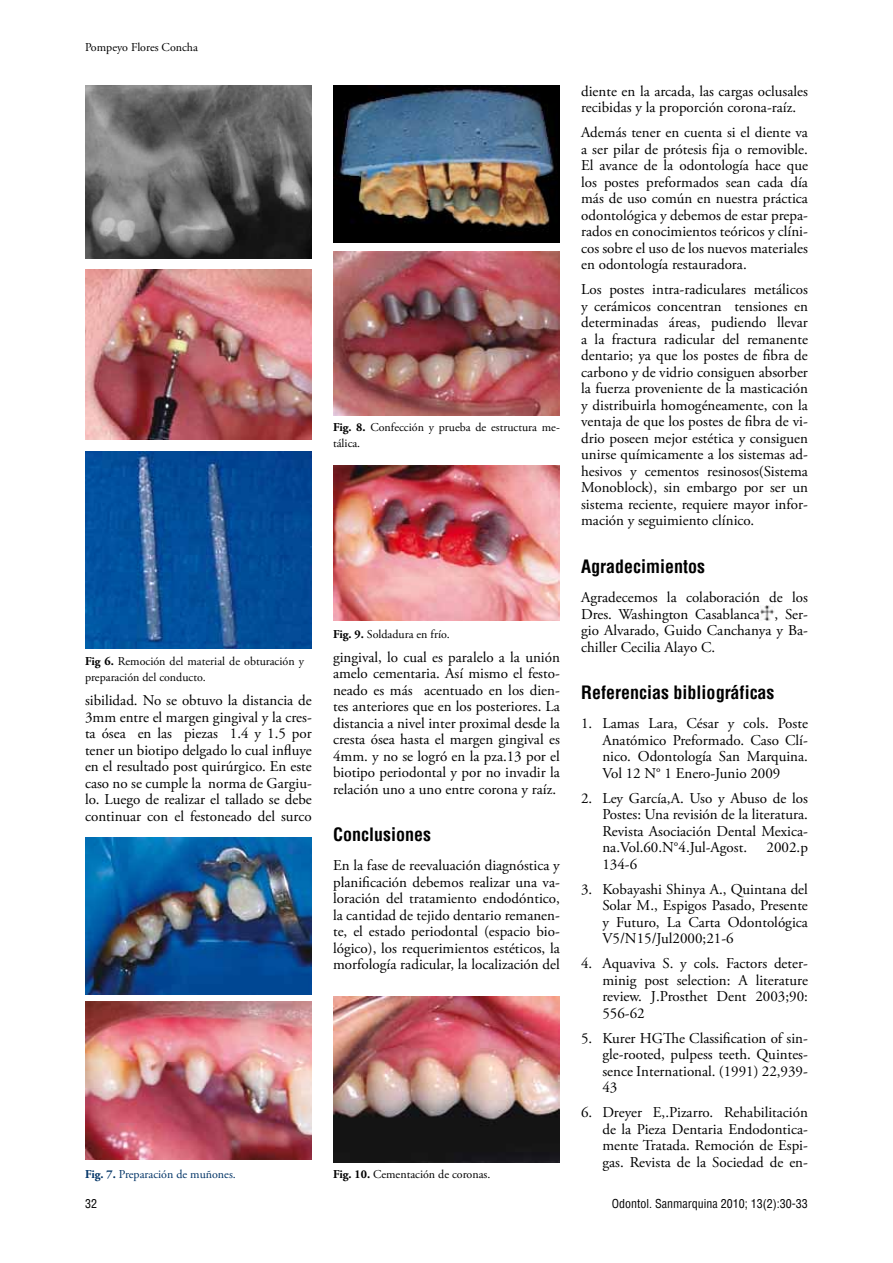
<style>
.page{position:relative;width:893px;height:1263px;background:#fff}
.page>*{position:absolute;margin:0;border:0;box-sizing:border-box;transform-origin:0 0}
.t1{font:700 condensed 18px "Helvetica";color:#000}
.t2{font:15px/16.5px "Adobe Garamond Pro";color:#000;text-align:justify}
.t3{font:12px/16.5px "Adobe Garamond Pro";color:#000}
.t4{font:condensed 12px "Helvetica";color:#000}
.t5{font:12px "Adobe Garamond Pro";color:#036}
.s1{font-weight:700}
</style>
<div class="page">
<img style="left:760px;top:606px;width:15px;height:15px">
<img style="left:85px;top:85px;width:227px;height:173px">
<img style="left:85px;top:270px;width:227px;height:169px">
<img style="left:85px;top:452px;width:227px;height:196px">
<img style="left:85px;top:838px;width:227px;height:157px">
<img style="left:85px;top:1001px;width:227px;height:158px">
<img style="left:333px;top:85px;width:227px;height:158px">
<img style="left:333px;top:252px;width:227px;height:164px">
<img style="left:333px;top:465px;width:227px;height:156px">
<img style="left:333px;top:996px;width:227px;height:166px">
<p class="t3" style="left:85px;top:40px;width:114px">Pompeyo Flores Concha</p>
<p class="t3" style="left:85px;top:653px;width:220px"><span class="s1">Fig 6.</span> Remoción del material de obturación y preparación del conducto.</p>
<p class="t2" style="left:85px;top:693px;width:228px">sibilidad. No se obtuvo la distancia de 3mm entre el margen gingival y la cres&shy;ta ósea en las piezas 1.4 y 1.5 por tener un biotipo delgado lo cual influye en el resultado post quirúrgico. En este caso no se cumple la norma de Gargiu&shy;lo. Luego de realizar el tallado se debe continuar con el festoneado del surco</p>
<p class="t5" style="left:85px;top:1167px;width:152px"><span class="s1">Fig. 7.</span> Preparación de muñones.</p>
<p class="t3" style="left:333px;top:419px;width:228px"><span class="s1">Fig. 8.</span> Confección y prueba de estructura me&shy;tálica.</p>
<p class="t3" style="left:333px;top:626px;width:118px"><span class="s1">Fig. 9.</span> Soldadura en frío.</p>
<p class="t2" style="left:333px;top:649px;width:228px">gingival, lo cual es paralelo a la unión amelo cementaria. Así mismo el festo&shy;neado es más acentuado en los dien&shy;tes anteriores que en los posteriores. La distancia a nivel inter proximal desde la cresta ósea hasta el margen gingival es 4mm. y no se logró en la pza.13 por el biotipo periodontal y por no invadir la relación uno a uno entre corona y raíz.</p>
<p class="t1" style="left:333px;top:822px;width:99px">Conclusiones</p>
<p class="t2" style="left:333px;top:857px;width:228px">En la fase de reevaluación diagnóstica y planificación debemos realizar una va&shy;loración del tratamiento endodóntico, la cantidad de tejido dentario remanen&shy;te, el estado periodontal (espacio bio&shy;lógico), los requerimientos estéticos, la morfología radicular, la localización del</p>
<p class="t3" style="left:333px;top:1166px;width:159px"><span class="s1">Fig. 10.</span> Cementación de coronas.</p>
<p class="t2" style="left:581px;top:83px;width:228px">diente en la arcada, las cargas oclusales recibidas y la proporción corona-raíz.</p>
<p class="t2" style="left:581px;top:125px;width:228px">Además tener en cuenta si el diente va a ser pilar de prótesis fija o removible.<br>El avance de la odontología hace que los postes preformados sean cada día más de uso común en nuestra práctica odontológica y debemos de estar prepa&shy;rados en conocimientos teóricos y clíni&shy;cos sobre el uso de los nuevos materiales en odontología restauradora.</p>
<p class="t2" style="left:581px;top:282px;width:228px">Los postes intra-radiculares metálicos y cerámicos concentran tensiones en determinadas áreas, pudiendo llevar a la fractura radicular del remanente dentario; ya que los postes de fibra de carbono y de vidrio consiguen absorber la fuerza proveniente de la masticación y distribuirla homogéneamente, con la ventaja de que los postes de fibra de vi&shy;drio poseen mejor estética y consiguen unirse químicamente a los sistemas ad&shy;hesivos y cementos resinosos(Sistema Monoblock), sin embargo por ser un sistema reciente, requiere mayor infor&shy;mación y seguimiento clínico.</p>
<p class="t1" style="left:581px;top:554px;width:126px">Agradecimientos</p>
<p class="t2" style="left:581px;top:589px;width:228px">Agradecemos la colaboración de los Dres. Washington Casablanca , Ser&shy;gio Alvarado, Guido Canchanya y Ba&shy;chiller Cecilia Alayo C.</p>
<p class="t1" style="left:581px;top:680px;width:195px">Referencias bibliográficas</p>
<p class="t2" style="left:602px;top:715px;width:207px;text-indent:-21px">1. Lamas Lara, César y cols. Poste Anatómico Preformado. Caso Clí&shy;nico. Odontología San Marquina.<br>Vol 12 N° 1 Enero-Junio 2009</p>
<p class="t2" style="left:602px;top:790px;width:207px;text-indent:-21px">2. Ley García,A. Uso y Abuso de los Postes: Una revisión de la literatura.<br>Revista Asociación Dental Mexica&shy;na.Vol.60.N°4.Jul-Agost.</p>
<p class="t2" style="left:767px;top:839px;width:43px">2002.p</p>
<p class="t2" style="left:602px;top:856px;width:36px">134-6</p>
<p class="t2" style="left:602px;top:881px;width:207px;text-indent:-21px">3. Kobayashi Shinya A., Quintana del Solar M., Espigos Pasado, Presente y Futuro, La Carta Odontológica V5/N15/Jul2000;21-6</p>
<p class="t2" style="left:602px;top:955px;width:207px;text-indent:-21px">4. Aquaviva S. y cols. Factors deter&shy;minig post selection: A literature review. J.Prosthet Dent 2003;90:<br>556-62</p>
<p class="t2" style="left:602px;top:1030px;width:207px;text-indent:-21px">5. Kurer HGThe Classification of sin&shy;gle-rooted, pulpess teeth. Quintes&shy;sence International. (1991) 22,939- 43</p>
<p class="t2" style="left:602px;top:1104px;width:207px;text-indent:-21px">6. Dreyer E,.Pizarro. Rehabilitación de la Pieza Dentaria Endodontica&shy;mente Tratada. Remoción de Espi&shy;gas. Revista de la Sociedad de en-</p>
<p class="t4" style="left:85px;top:1196px;width:13px">32</p>
<p class="t4" style="left:612px;top:1196px;width:197px">Odontol. Sanmarquina 2010; 13(2):30-33</p>
</div>
